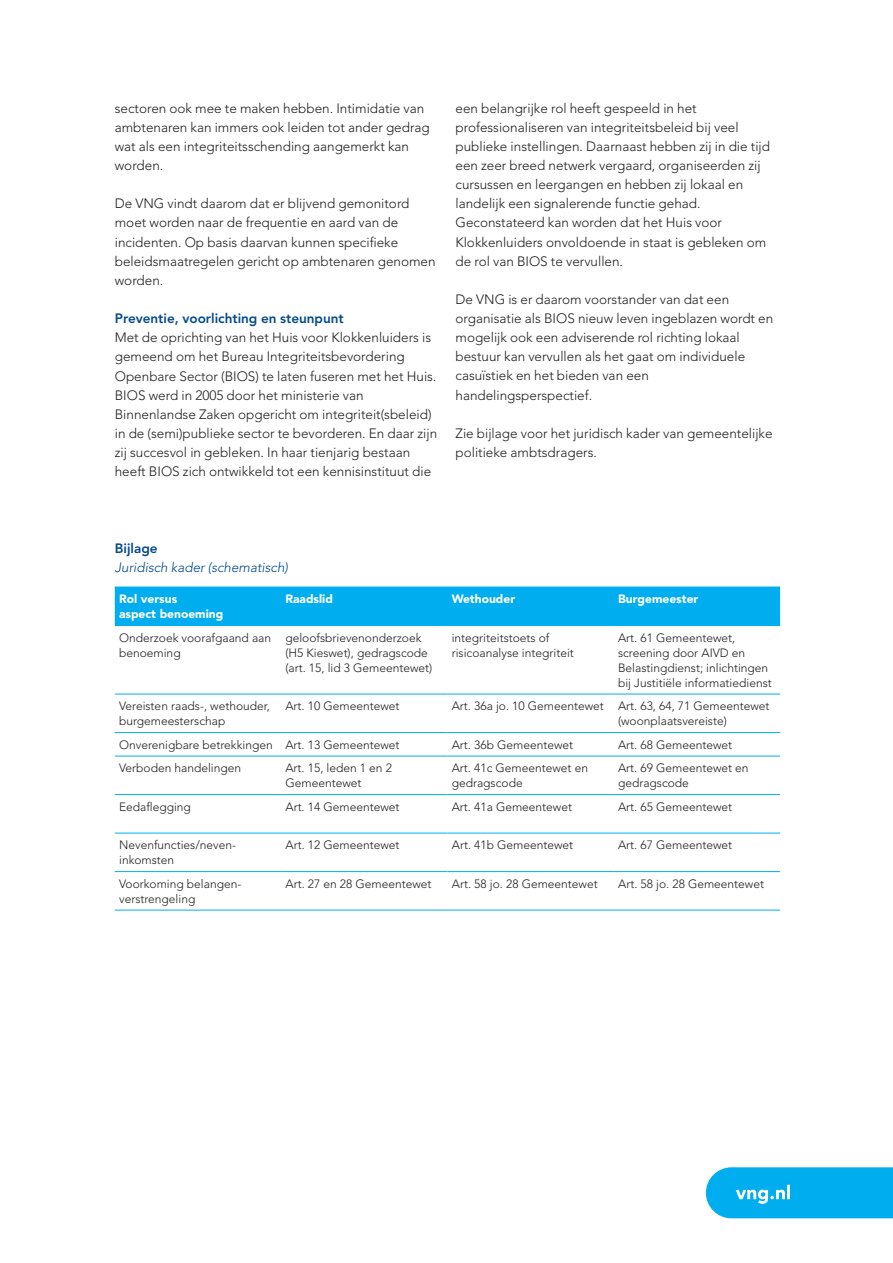
<style>
.page{position:relative;width:893px;height:1263px;background:#fff}
.page>*{position:absolute;margin:0;border:0;box-sizing:border-box;transform-origin:0 0}
.t1{font:300 13.5px/19.2px "Avenir LT Std";color:#231f20}
.t2{font:800 13.5px "Avenir LT Std";color:#01498e}
.t3{font:italic 300 13.5px "Avenir LT Std";color:#01498e}
.t4{font:300 12px/15px "Avenir LT Std";color:#231f20}
.t5{font:900 12px/15px "Avenir LT Std";color:#fff}
</style>
<div class="page">
<svg style="left:706px;top:1167px;width:187px;height:51px"></svg>
<div style="left:115px;top:588px;width:665px;height:37px;background:#00aeef"></div>
<hr style="left:115px;top:587px;width:166px;height:1px;background:#00aeef">
<hr style="left:281px;top:587px;width:166px;height:1px;background:#00aeef">
<hr style="left:447px;top:587px;width:167px;height:1px;background:#00aeef">
<hr style="left:614px;top:587px;width:166px;height:1px;background:#00aeef">
<hr style="left:115px;top:625px;width:166px;height:1px;background:#00aeef">
<hr style="left:281px;top:625px;width:166px;height:1px;background:#00aeef">
<hr style="left:447px;top:625px;width:167px;height:1px;background:#00aeef">
<hr style="left:614px;top:625px;width:166px;height:1px;background:#00aeef">
<hr style="left:115px;top:694px;width:166px;height:1px;background:#00aeef">
<hr style="left:281px;top:694px;width:166px;height:1px;background:#00aeef">
<hr style="left:447px;top:694px;width:167px;height:1px;background:#00aeef">
<hr style="left:614px;top:694px;width:166px;height:1px;background:#00aeef">
<hr style="left:115px;top:732px;width:166px;height:1px;background:#00aeef">
<hr style="left:281px;top:732px;width:166px;height:1px;background:#00aeef">
<hr style="left:447px;top:732px;width:167px;height:1px;background:#00aeef">
<hr style="left:614px;top:732px;width:166px;height:1px;background:#00aeef">
<hr style="left:115px;top:756px;width:166px;height:1px;background:#00aeef">
<hr style="left:281px;top:756px;width:166px;height:1px;background:#00aeef">
<hr style="left:447px;top:756px;width:167px;height:1px;background:#00aeef">
<hr style="left:614px;top:756px;width:166px;height:1px;background:#00aeef">
<hr style="left:115px;top:794px;width:166px;height:1px;background:#00aeef">
<hr style="left:281px;top:794px;width:166px;height:1px;background:#00aeef">
<hr style="left:447px;top:794px;width:167px;height:1px;background:#00aeef">
<hr style="left:614px;top:794px;width:166px;height:1px;background:#00aeef">
<hr style="left:115px;top:833px;width:166px;height:1px;background:#00aeef">
<hr style="left:281px;top:833px;width:166px;height:1px;background:#00aeef">
<hr style="left:447px;top:833px;width:167px;height:1px;background:#00aeef">
<hr style="left:614px;top:833px;width:166px;height:1px;background:#00aeef">
<hr style="left:115px;top:871px;width:166px;height:1px;background:#00aeef">
<hr style="left:281px;top:871px;width:166px;height:1px;background:#00aeef">
<hr style="left:447px;top:871px;width:167px;height:1px;background:#00aeef">
<hr style="left:614px;top:871px;width:166px;height:1px;background:#00aeef">
<hr style="left:115px;top:910px;width:166px;height:1px;background:#00aeef">
<hr style="left:281px;top:910px;width:166px;height:1px;background:#00aeef">
<hr style="left:447px;top:910px;width:167px;height:1px;background:#00aeef">
<hr style="left:614px;top:910px;width:166px;height:1px;background:#00aeef">
<p class="t1" style="left:115px;top:98px;width:316px">sectoren ook mee te maken hebben. Intimidatie van ambtenaren kan immers ook leiden tot ander gedrag wat als een integriteitsschending aangemerkt kan worden.</p>
<p class="t1" style="left:115px;top:194px;width:322px">De VNG vindt daarom dat er blijvend gemonitord moet worden naar de frequentie en aard van de incidenten. Op basis daarvan kunnen specifieke beleidsmaatregelen gericht op ambtenaren genomen worden.</p>
<p class="t2" style="left:115px;top:310px;width:231px">Preventie, voorlichting en steunpunt</p>
<p class="t1" style="left:115px;top:328px;width:324px">Met de oprichting van het Huis voor Klokkenluiders is gemeend om het Bureau Integriteitsbevordering Openbare Sector (BIOS) te laten fuseren met het Huis.<br>BIOS werd in 2005 door het ministerie van Binnenlandse Zaken opgericht om integriteit(sbeleid) in de (semi)publieke sector te bevorderen. En daar zijn zij succesvol in gebleken. In haar tienjarig bestaan heeft BIOS zich ontwikkeld tot een kennisinstituut die</p>
<p class="t1" style="left:455px;top:98px;width:316px">een belangrijke rol heeft gespeeld in het professionaliseren van integriteitsbeleid bij veel publieke instellingen. Daarnaast hebben zij in die tijd een zeer breed netwerk vergaard, organiseerden zij cursussen en leergangen en hebben zij lokaal en landelijk een signalerende functie gehad.<br>Geconstateerd kan worden dat het Huis voor Klokkenluiders onvoldoende in staat is gebleken om de rol van BIOS te vervullen.</p>
<p class="t1" style="left:455px;top:290px;width:319px">De VNG is er daarom voorstander van dat een organisatie als BIOS nieuw leven ingeblazen wordt en mogelijk ook een adviserende rol richting lokaal bestuur kan vervullen als het gaat om individuele casuïstiek en het bieden van een handelingsperspectief.</p>
<p class="t1" style="left:455px;top:424px;width:319px">Zie bijlage voor het juridisch kader van gemeentelijke politieke ambtsdragers.</p>
<p class="t2" style="left:115px;top:540px;width:44px">Bijlage</p>
<p class="t3" style="left:115px;top:559px;width:175px">Juridisch kader (schematisch)</p>
<p class="t5" style="left:119px;top:591px;width:106px">Rol versus<br>aspect benoeming</p>
<p class="t5" style="left:285px;top:591px;width:49px">Raadslid</p>
<p class="t5" style="left:452px;top:591px;width:65px">Wethouder</p>
<p class="t5" style="left:618px;top:591px;width:82px">Burgemeester</p>
<p class="t4" style="left:119px;top:630px;width:154px">Onderzoek voorafgaand aan benoeming</p>
<p class="t4" style="left:285px;top:630px;width:149px">geloofsbrievenonderzoek (H5 Kieswet), gedragscode (art. 15, lid 3 Gemeentewet)</p>
<p class="t4" style="left:452px;top:630px;width:124px">integriteitstoets of risicoanalyse integriteit</p>
<p class="t4" style="left:618px;top:630px;width:155px">Art. 61 Gemeentewet, screening door AIVD en<br>Belastingdienst; inlichtingen bij Justitiële informatiedienst</p>
<p class="t4" style="left:119px;top:699px;width:152px">Vereisten raads-, wethouder, burgemeesterschap</p>
<p class="t4" style="left:285px;top:699px;width:116px">Art. 10 Gemeentewet</p>
<p class="t4" style="left:618px;top:699px;width:153px;text-indent:-166px">Art. 36a jo. 10 Gemeentewet Art. 63, 64, 71 Gemeentewet (woonplaatsvereiste)</p>
<p class="t4" style="left:119px;top:737px;width:282px">Onverenigbare betrekkingen Art. 13 Gemeentewet</p>
<p class="t4" style="left:452px;top:737px;width:123px">Art. 36b Gemeentewet</p>
<p class="t4" style="left:618px;top:737px;width:116px">Art. 68 Gemeentewet</p>
<p class="t4" style="left:119px;top:761px;width:124px">Verboden handelingen</p>
<p class="t4" style="left:285px;top:761px;width:108px">Art. 15, leden 1 en 2<br>Gemeentewet</p>
<p class="t4" style="left:452px;top:761px;width:138px">Art. 41c Gemeentewet en gedragscode</p>
<p class="t4" style="left:618px;top:761px;width:132px">Art. 69 Gemeentewet en gedragscode</p>
<p class="t4" style="left:119px;top:799px;width:73px">Eedaflegging</p>
<p class="t4" style="left:285px;top:799px;width:116px">Art. 14 Gemeentewet</p>
<p class="t4" style="left:452px;top:799px;width:122px">Art. 41a Gemeentewet</p>
<p class="t4" style="left:618px;top:799px;width:116px">Art. 65 Gemeentewet</p>
<p class="t4" style="left:119px;top:838px;width:117px">Nevenfuncties/neven&shy;inkomsten</p>
<p class="t4" style="left:285px;top:838px;width:116px">Art. 12 Gemeentewet</p>
<p class="t4" style="left:452px;top:838px;width:123px">Art. 41b Gemeentewet</p>
<p class="t4" style="left:618px;top:838px;width:116px">Art. 67 Gemeentewet</p>
<p class="t4" style="left:119px;top:876px;width:123px">Voorkoming belangen&shy;verstrengeling</p>
<p class="t4" style="left:285px;top:876px;width:148px">Art. 27 en 28 Gemeentewet</p>
<p class="t4" style="left:452px;top:876px;width:147px">Art. 58 jo. 28 Gemeentewet</p>
<p class="t4" style="left:618px;top:876px;width:147px">Art. 58 jo. 28 Gemeentewet</p>
</div>
